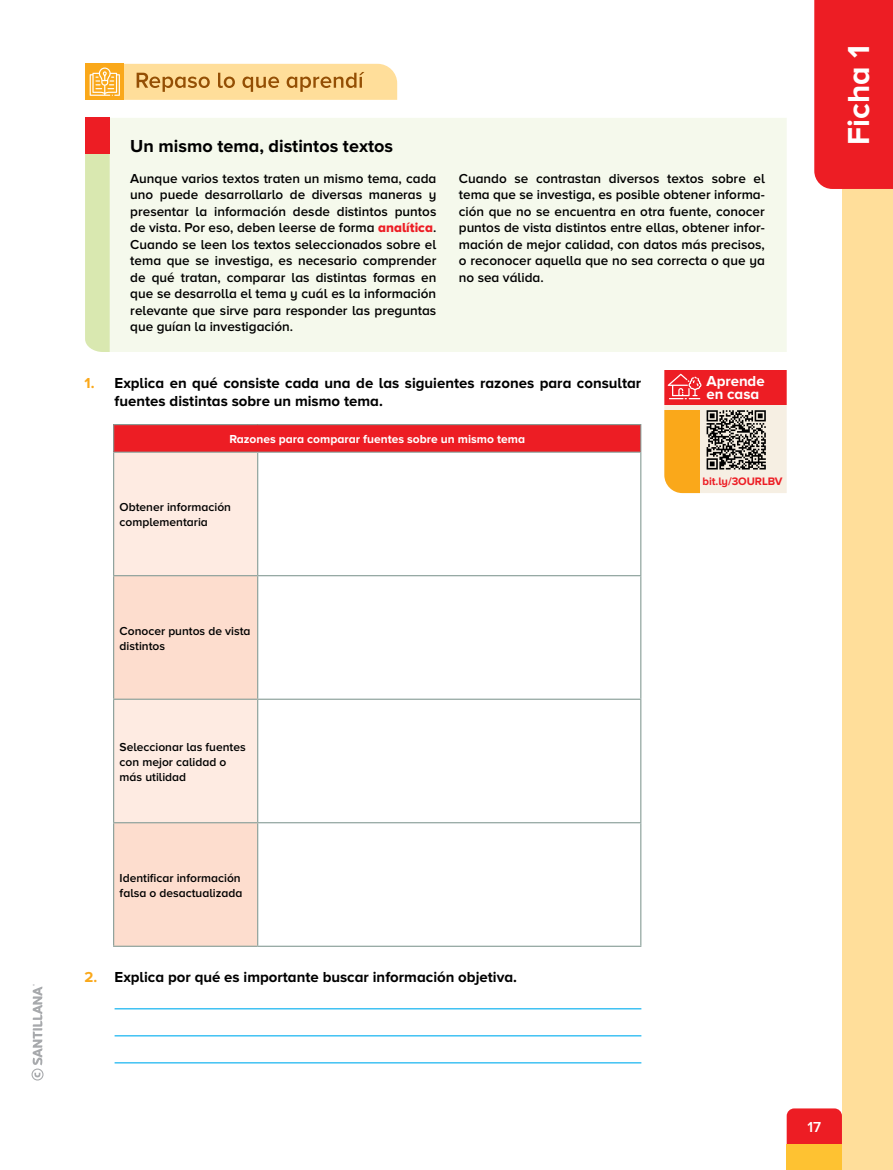
<style>
.page{position:relative;width:893px;height:1170px;background:#fff}
.page>*{position:absolute;margin:0;border:0;box-sizing:border-box;transform-origin:0 0}
.t1{font:700 31.5px "Proxima Nova A";color:#fff}
.t2{font:700 18px "Proxima Nova A";color:#000}
.t3{font:700 15px/18px "Proxima Nova A";color:#000}
.t4{font:700 15px/13.5px "Proxima Nova A";letter-spacing:-.005em;color:#fff}
.t5{font:600 15px "Proxima Nova A";color:#fff}
.t6{font:600 13.5px/16.5px "Proxima Nova A";color:#000;text-align:justify}
.t7{font:600 12px/15px "Proxima Nova A";color:#000}
.t8{font:700 12px "Proxima Nova A";color:#fff}
.t9{font:700 11.25px "Proxima Nova A";letter-spacing:-.005em;color:#ed1d24}
.s1{font-family:"Proxima Nova A Extrabld";font-weight:400;color:#ed1d24}
.s2{color:#faa81a}
</style>
<div class="page">
<div style="left:842px;top:0;width:51px;height:1169px;background:#ffde9a"></div>
<div style="left:787px;top:1108px;width:55px;height:36px;background:#ed1d24"></div>
<div style="left:787px;top:1144px;width:55px;height:25px;background:#fec232"></div>
<div style="left:814px;top:0;width:79px;height:189px;background:#ed1d24"></div>
<div style="left:110px;top:118px;width:677px;height:234px;background:#f5f9ec"></div>
<div style="left:85px;top:154px;width:25px;height:198px;background:#d9e8b0"></div>
<div style="left:85px;top:118px;width:25px;height:36px;background:#ed1d24"></div>
<svg style="left:85px;top:64px;width:312px;height:36px;background:#f3ca80"></svg>
<div style="left:114px;top:424px;width:527px;height:28px;background:#ed1d24"></div>
<div style="left:114px;top:452px;width:143px;height:123px;background:#feebe2"></div>
<svg style="left:258px;top:452px;width:382px;height:493px"></svg>
<svg style="left:114px;top:576px;width:143px;height:369px;background:#fadfd3"></svg>
<hr style="left:113px;top:452px;width:1px;height:123px;background:#869c96">
<hr style="left:257px;top:452px;width:1px;height:123px;background:#869c96">
<hr style="left:640px;top:452px;width:1px;height:123px;background:#869c96">
<hr style="left:113px;top:575px;width:145px;height:1px;background:#869c96">
<hr style="left:113px;top:576px;width:1px;height:122px;background:#869c96">
<hr style="left:258px;top:575px;width:383px;height:1px;background:#869c96">
<hr style="left:257px;top:576px;width:1px;height:122px;background:#869c96">
<hr style="left:640px;top:576px;width:1px;height:122px;background:#869c96">
<hr style="left:113px;top:698px;width:145px;height:1px;background:#869c96">
<hr style="left:113px;top:699px;width:1px;height:123px;background:#869c96">
<hr style="left:258px;top:698px;width:383px;height:1px;background:#869c96">
<hr style="left:257px;top:699px;width:1px;height:123px;background:#869c96">
<hr style="left:640px;top:699px;width:1px;height:123px;background:#869c96">
<hr style="left:113px;top:822px;width:145px;height:1px;background:#869c96">
<hr style="left:113px;top:823px;width:1px;height:122px;background:#869c96">
<hr style="left:258px;top:822px;width:383px;height:1px;background:#869c96">
<hr style="left:257px;top:823px;width:1px;height:122px;background:#869c96">
<hr style="left:640px;top:823px;width:1px;height:122px;background:#869c96">
<hr style="left:113px;top:945px;width:145px;height:1px;background:#869c96">
<hr style="left:258px;top:945px;width:383px;height:1px;background:#869c96">
<hr style="left:113px;top:424px;width:145px;height:1px;background:#869c96">
<svg style="left:113px;top:425px;width:1px;height:26px"></svg>
<hr style="left:258px;top:424px;width:383px;height:1px;background:#869c96">
<hr style="left:113px;top:451px;width:145px;height:1px;background:#869c96">
<svg style="left:640px;top:425px;width:1px;height:26px"></svg>
<hr style="left:258px;top:451px;width:383px;height:1px;background:#869c96">
<hr style="left:115px;top:1008px;width:526px;height:1px;background:#00aeef">
<hr style="left:115px;top:1035px;width:526px;height:1px;background:#00aeef">
<hr style="left:115px;top:1062px;width:526px;height:1px;background:#00aeef">
<svg style="left:664px;top:370px;width:123px;height:123px;background:#d88e71"></svg>
<svg style="left:32px;top:984px;width:12px;height:96px"></svg>
<h2 class="t2" style="left:130px;top:136px;width:264px">Un mismo tema, distintos textos</h2>
<p class="t6" style="left:130px;top:169px;width:308px">Aunque varios textos traten un mismo tema, cada uno puede desarrollarlo de diversas maneras y presentar la información desde distintos puntos de vista. Por eso, deben leerse de forma <span class="s1">analítica</span>.<br>Cuando se leen los textos seleccionados sobre el tema que se investiga, es necesario comprender de qué tratan, comparar las distintas formas en que se desarrolla el tema y cuál es la información relevante que sirve para responder las preguntas que guían la investigación.</p>
<p class="t6" style="left:459px;top:169px;width:308px">Cuando se contrastan diversos textos sobre el tema que se investiga, es posible obtener informa&shy;ción que no se encuentra en otra fuente, conocer puntos de vista distintos entre ellas, obtener infor&shy;mación de mejor calidad, con datos más precisos, o reconocer aquella que no sea correcta o que ya no sea válida.</p>
<p class="t3" style="left:115px;top:374px;width:528px;text-indent:-30px"><span class="s2">1.</span> Explica en qué consiste cada una de las siguientes razones para consultar fuentes distintas sobre un mismo tema.</p>
<p class="t8" style="left:229px;top:432px;width:297px">Razones para comparar fuentes sobre un mismo tema</p>
<p class="t7" style="left:120px;top:499px;width:113px">Obtener información complementaria</p>
<p class="t7" style="left:120px;top:623px;width:132px">Conocer puntos de vista distintos</p>
<p class="t7" style="left:120px;top:739px;width:128px">Seleccionar las fuentes con mejor calidad o más utilidad</p>
<p class="t7" style="left:120px;top:870px;width:124px">Identificar información falsa o desactualizada</p>
<p class="t3" style="left:85px;top:968px;width:434px"><span class="s2">2.</span> Explica por qué es importante buscar información objetiva.</p>
<p class="t4" style="left:707px;top:374px;width:60px">Aprende en casa</p>
<p class="t9" style="left:702px;top:475px;width:82px">bit.ly/3OURLBV</p>
<h1 class="t1" style="left:841px;top:145px;width:101px;rotate:-90deg">Ficha 1</h1>
<p class="t5" style="left:807px;top:1118px;width:15px">17</p>
</div>
